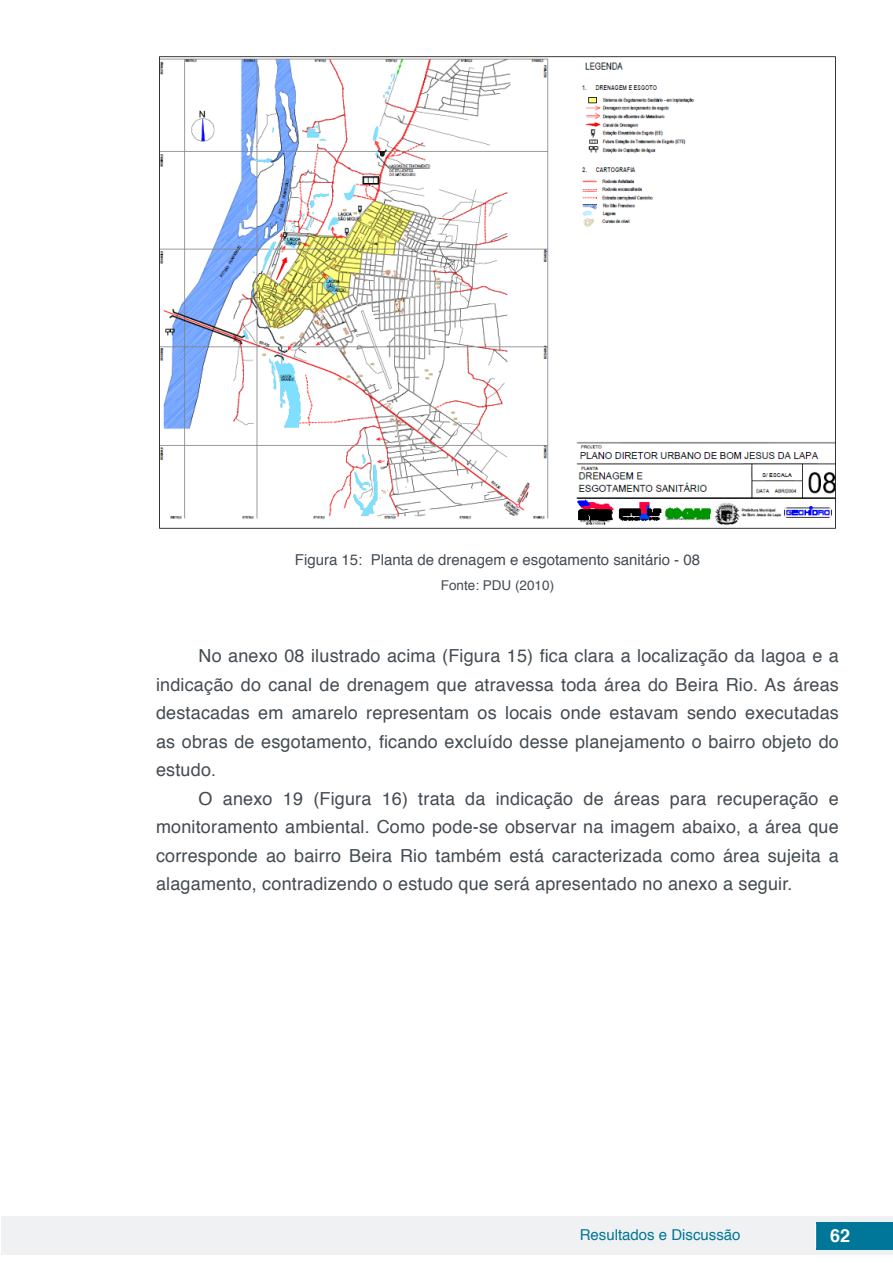
<style>
.page{position:relative;width:893px;height:1263px;background:#fff}
.page>*{position:absolute;margin:0;border:0;box-sizing:border-box;transform-origin:0 0}
.t1{font:18px/28.5px "Helvetica";letter-spacing:.01em;color:#434c52;text-align:justify}
.t2{font:700 18px "Helvetica";color:#fff}
.t3{font:15px "Helvetica";color:#434c52}
.t4{font:15px "Helvetica";color:#007699}
.t5{font:13.5px "Helvetica";color:#434c52}
</style>
<div class="page">
<div style="left:1px;top:1216px;width:891px;height:38px;background:#f0f1f2"></div>
<div style="left:816px;top:1222px;width:77px;height:27px;background:#007699"></div>
<svg style="left:815px;top:1224px;width:1px;height:24px"></svg>
<img style="left:159px;top:56px;width:677px;height:473px">
<p class="t3" style="left:295px;top:549px;width:407px">Figura 15: Planta de drenagem e esgotamento sanitário - 08</p>
<p class="t5" style="left:441px;top:575px;width:115px">Fonte: PDU (2010)</p>
<p class="t1" style="left:156px;top:642px;width:684px;text-indent:43px">No anexo 08 ilustrado acima (Figura 15) fica clara a localização da lagoa e a indicação do canal de drenagem que atravessa toda área do Beira Rio. As áreas destacadas em amarelo representam os locais onde estavam sendo executadas as obras de esgotamento, ficando excluído desse planejamento o bairro objeto do estudo.</p>
<p class="t1" style="left:156px;top:785px;width:684px;text-indent:43px">O anexo 19 (Figura 16) trata da indicação de áreas para recuperação e monitoramento ambiental. Como pode-se observar na imagem abaixo, a área que corresponde ao bairro Beira Rio também está caracterizada como área sujeita a alagamento, contradizendo o estudo que será apresentado no anexo a seguir.</p>
<p class="t4" style="left:580px;top:1223px;width:162px">Resultados e Discussão</p>
<p class="t2" style="left:830px;top:1221px;width:22px">62</p>
</div>
